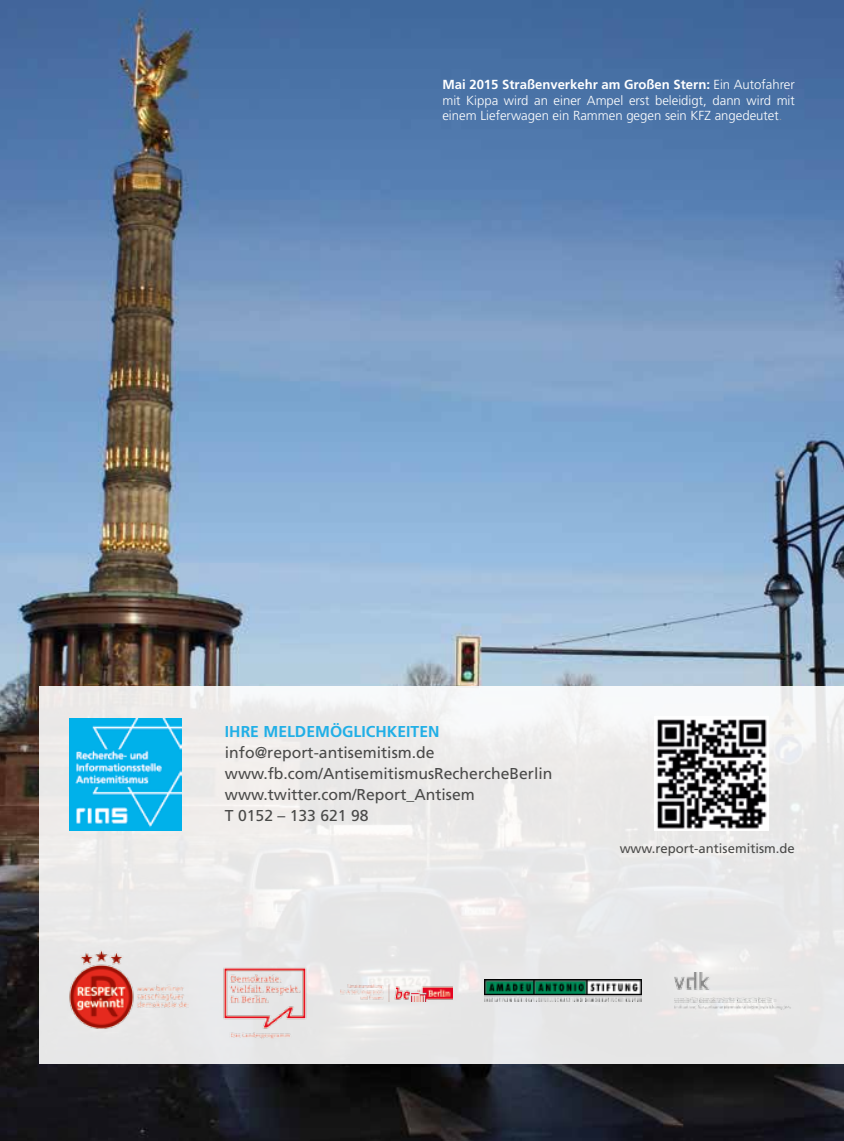
<style>
.page{position:relative;width:844px;height:1141px;background:#fff}
.page>*{position:absolute;margin:0;border:0;box-sizing:border-box;transform-origin:0 0}
.t1{font:15.75px/21px "Frutiger LT Std";color:#4a4a49}
.t2{font:700 15.75px "Frutiger LT Std";color:#21afe6}
.t3{font:300 13.12px/15.8px "Frutiger LT Std";color:#fff;text-align:justify}
.t4{font:13.12px "Frutiger LT Std";color:#4a4a49}
.s1{font-weight:700}
.s2{color:#9d9d9c}
</style>
<div class="page">
<img style="left:0;top:0;width:843px;height:1141px">
<div style="left:40px;top:686px;width:803px;height:378px;background:linear-gradient(to bottom,#f0efef,#e6e5e6)"></div>
<img style="left:209px;top:949px;width:122px;height:104px">
<img style="left:68px;top:949px;width:120px;height:81px">
<img style="left:484px;top:980px;width:157px;height:21px">
<img style="left:69px;top:718px;width:113px;height:113px">
<img style="left:654px;top:716px;width:114px;height:115px">
<img style="left:340px;top:984px;width:112px;height:17px">
<img style="left:674px;top:973px;width:117px;height:37px">
<p class="t3" style="left:442px;top:77px;width:354px"><span class="s1">Mai 2015 Straßenverkehr am Großen Stern:</span> Ein Autofahrer mit Kippa wird an einer Ampel erst beleidigt, dann wird mit einem Lieferwagen ein Rammen gegen sein KFZ angedeutet<span class="s2">.</span></p>
<p class="t2" style="left:225px;top:723px;width:216px">IHRE MELDEMÖGLICHKEITEN</p>
<p class="t1" style="left:225px;top:742px;width:329px">info@report-antisemitism.de www.fb.com/AntisemitismusRechercheBerlin www.twitter.com/Report_Antisem<br>T 0152 – 133 621 98</p>
<p class="t4" style="left:619px;top:841px;width:177px">www.report-antisemitism.de</p>
</div>
